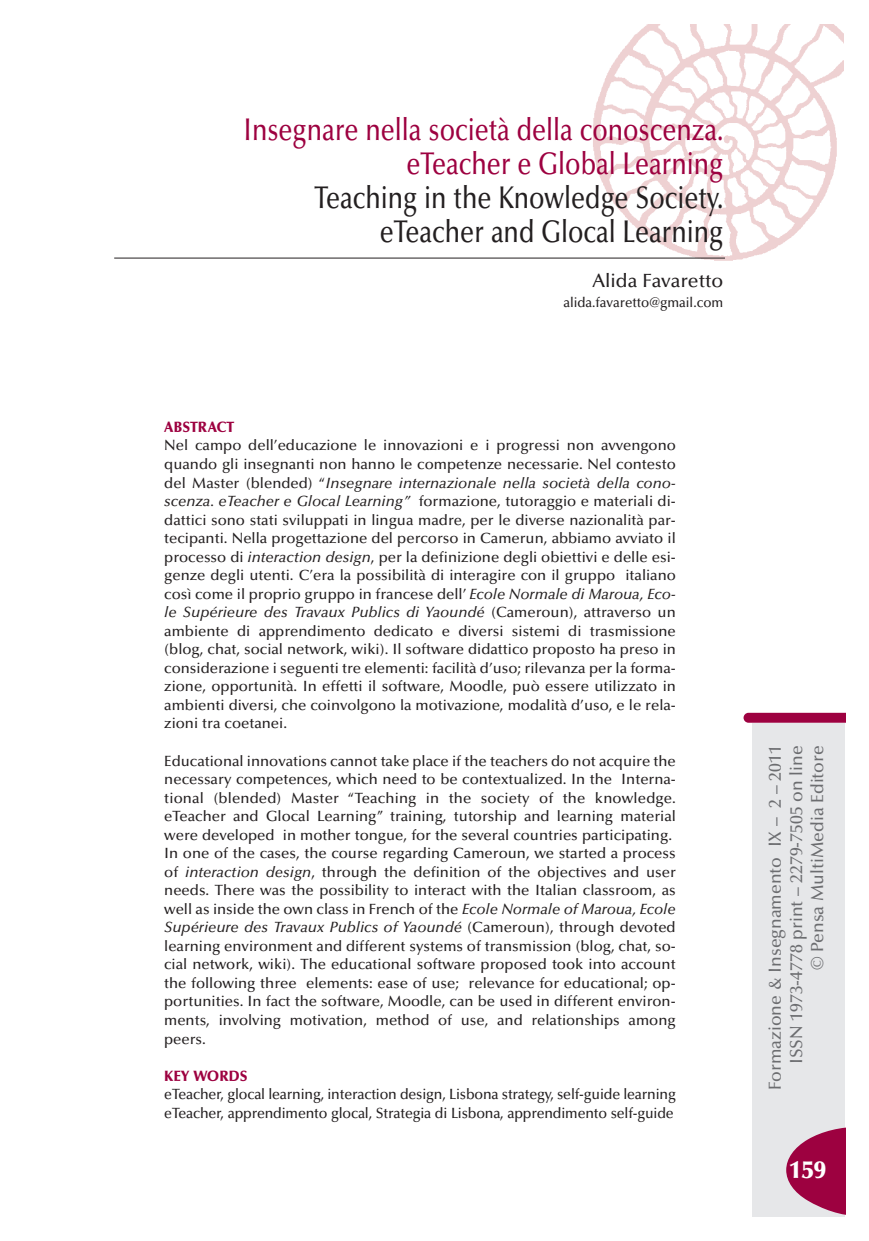
<style>
.page{position:relative;width:869px;height:1241px;background:#fff}
.page>*{position:absolute;margin:0;border:0;box-sizing:border-box;transform-origin:0 0}
.t1{font:500 31.5px/33.9px "Optima";color:#9d0140;text-align:right;scale:.8 1}
.t2{font:900 24.5px "Optima";color:#fff}
.t3{font:500 19.25px "Optima";color:#231f20}
.t4{font:500 17.5px/21px "Optima";color:#6c6d70;text-align:right}
.t5{font:500 14.88px/18.6px "Optima";color:#231f20}
.t6{font:500 14.88px/18.6px "Optima";color:#231f20;scale:.95 1}
.t7{font:500 14px "Optima";color:#231f20;scale:.95 1}
.s1{color:#231f20}
.s2{font-weight:900;color:#9d0140}
.s3{font-style:italic}
</style>
<div class="page">
<img style="left:571px;top:25px;width:271px;height:236px">
<hr style="left:114px;top:257px;width:610px;height:1px;background:#231f20">
<div style="left:751px;top:722px;width:93px;height:494px;background:#e6e7e9"></div>
<div style="left:743px;top:712px;width:111px;height:10px;background:#9d0140;border-radius:5px"></div>
<svg style="left:786px;top:1126px;width:59px;height:89px"></svg>
<div style="left:845px;top:688px;width:23px;height:534px;background:#fff"></div>
<p class="t1" style="left:243px;top:115px;width:601px">Insegnare nella società della conoscenza. eTeacher e Global Learning<br><span class="s1">Teaching in the Knowledge Society. eTeacher and Glocal Learning</span></p>
<p class="t3" style="left:592px;top:273px;width:132px">Alida Favaretto</p>
<p class="t7" style="left:563px;top:297px;width:170px">alida.favaretto@gmail.com</p>
<p class="t5" style="left:164px;top:419px;width:513px"><span class="s2">ABSTRACT<br></span>Nel campo dell’educazione le innovazioni e i progressi non avvengono quando gli insegnanti non hanno le competenze necessarie. Nel contesto del Master (blended) “<span class="s3">Insegnare internazionale nella società della cono&shy;scenza. eTeacher e Glocal Learning”</span> formazione, tutoraggio e materiali di&shy;dattici sono stati sviluppati in lingua madre, per le diverse nazionalità par&shy;tecipanti. Nella progettazione del percorso in Camerun, abbiamo avviato il processo di <span class="s3">interaction design</span>, per la definizione degli obiettivi e delle esi&shy;genze degli utenti. C’era la possibilità di interagire con il gruppo italiano così come il proprio gruppo in francese dell’ <span class="s3">Ecole Normale di Maroua, Eco&shy;le Supérieure des Travaux Publics di Yaoundé</span> (Cameroun), attraverso un ambiente di apprendimento dedicato e diversi sistemi di trasmissione (blog, chat, social network, wiki). Il software didattico proposto ha preso in considerazione i seguenti tre elementi: facilità d’uso; rilevanza per la forma&shy;zione, opportunità. In effetti il software, Moodle, può essere utilizzato in ambienti diversi, che coinvolgono la motivazione, modalità d’uso, e le rela&shy;zioni tra coetanei.</p>
<p class="t5" style="left:164px;top:752px;width:513px">Educational innovations cannot take place if the teachers do not acquire the necessary competences, which need to be contextualized. In the Interna&shy;tional (blended) Master “Teaching in the society of the knowledge. eTeacher and Glocal Learning” training, tutorship and learning material were developed in mother tongue, for the several countries participating.<br>In one of the cases, the course regarding Cameroun, we started a process of <span class="s3">interaction design</span>, through the definition of the objectives and user needs. There was the possibility to interact with the Italian classroom, as well as inside the own class in French of the <span class="s3">Ecole Normale of Maroua, Ecole Supérieure des Travaux Publics of Yaoundé</span> (Cameroun), through devoted learning environment and different systems of transmission (blog, chat, so&shy;cial network, wiki). The educational software proposed took into account the following three elements: ease of use; relevance for educational; op&shy;portunities. In fact the software, Moodle, can be used in different environ&shy;ments, involving motivation, method of use, and relationships among peers.</p>
<p class="t6" style="left:164px;top:1067px;width:539px"><span class="s2">KEY WORDS<br></span>eTeacher, glocal learning, interaction design, Lisbona strategy, self-guide learning eTeacher, apprendimento glocal, Strategia di Lisbona, apprendimento self-guide</p>
<p class="t4" style="left:766px;top:1089px;width:345px;rotate:-90deg">Formazione &amp; Insegnamento IX – 2 – 2011<br>ISSN 1973-4778 print – 2279-7505 on line<br>© Pensa MultiMedia Editore</p>
<p class="t2" style="left:788px;top:1159px;width:38px">159</p>
</div>
